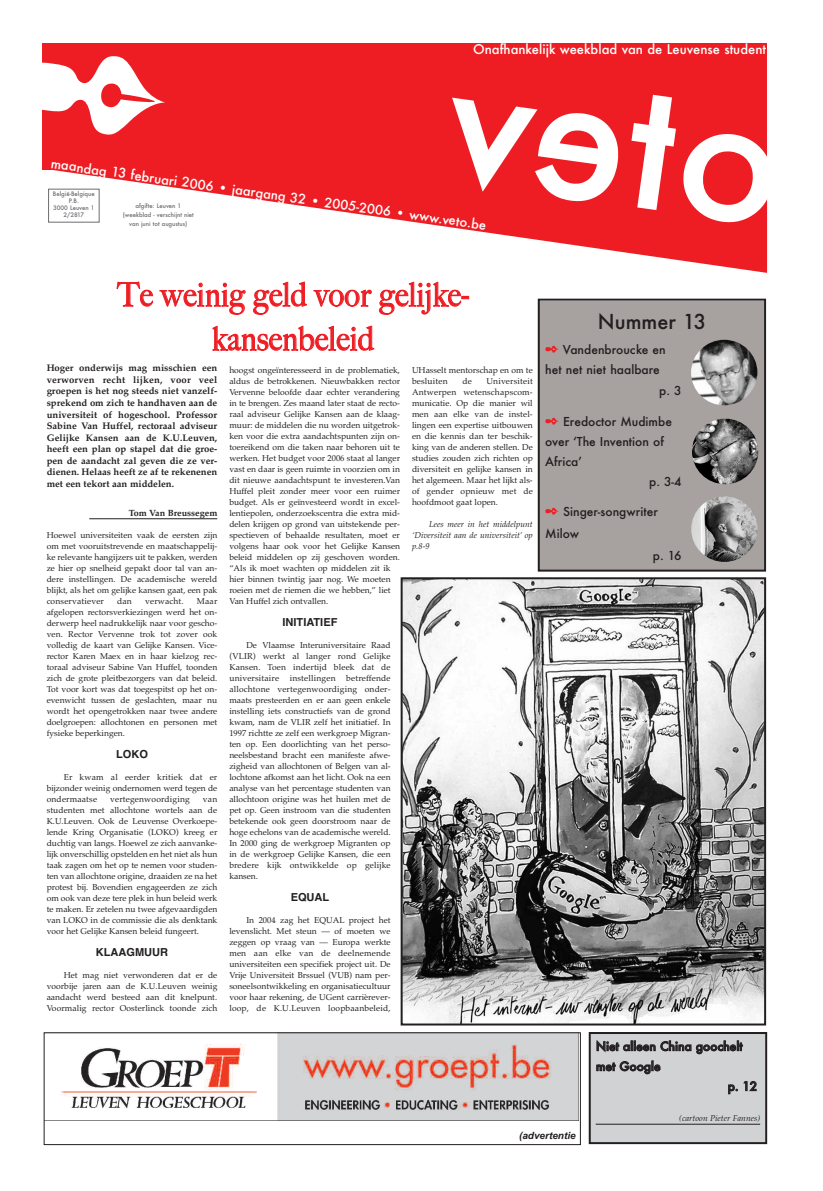
<style>
.page{position:relative;width:823px;height:1191px;background:#fff}
.page>*{position:absolute;margin:0;border:0;box-sizing:border-box;transform-origin:0 0}
.t1{font:500 33px/44px "Big Caslon";letter-spacing:.02em;color:#ee1d23;text-align:center;scale:.9 1}
.t2{font:500 20px "Futura";color:#231f20}
.t3{font:500 13px "Futura";color:#fff}
.t4{font:500 12px "Futura";color:#231f20}
.t5{font:700 11px "Helvetica";color:#231f20}
.t6{font:italic 700 10px "Arial";color:#231f20}
.t7{font:700 9.5px/11.6px "Palatino";color:#231f20;text-align:justify}
.t8{font:700 9px "Palatino";color:#231f20}
.t9{font:8.5px/11px "Palatino";color:#231f20;text-align:justify}
.t10{font:italic 8.5px/11px "Palatino";color:#231f20;text-align:justify}
.t11{font:8.5px "Palatino";letter-spacing:.02em;color:#231f20}
.t12{font:500 6px/7px "Futura";color:#6c6d70;text-align:center}
.s1{color:#ee1d23}
</style>
<div class="page">
<hr style="left:89px;top:518px;width:128px;height:1px;background:#231f20">
<div style="left:43px;top:43px;width:723px;height:126px;background:#ee1d23"></div>
<svg style="left:43px;top:169px;width:723px;height:104px"></svg>
<div style="left:539px;top:301px;width:224px;height:268px;background:#a7a2a0"></div>
<div style="left:537px;top:299px;width:228px;height:272px;border:2px solid #231f20"></div>
<div style="left:48px;top:189px;width:51px;height:33px;border:1px solid #6c6d70"></div>
<img style="left:61px;top:1034px;width:517px;height:86px">
<div style="left:44px;top:1032px;width:536px;height:113px;border:1px solid #231f20"></div>
<img style="left:691px;top:340px;width:66px;height:65px">
<img style="left:692px;top:419px;width:65px;height:65px">
<img style="left:691px;top:496px;width:66px;height:66px">
<img style="left:403px;top:580px;width:359px;height:442px">
<div style="left:400px;top:577px;width:365px;height:448px;border:2px solid #231f20"></div>
<div style="left:590px;top:1034px;width:174px;height:108px;background:#d1d2d4"></div>
<hr style="left:595px;top:1123px;width:164px;height:1px;background:#231f20">
<div style="left:588px;top:1032px;width:178px;height:112px;border:2px solid #231f20"></div>
<svg style="left:439px;top:93px;width:329px;height:135px"></svg>
<svg style="left:42px;top:44px;width:1px;height:98px"></svg>
<h3 class="t3" style="left:473px;top:41px;width:294px">Onafhankelijk weekblad van de Leuvense student</h3>
<h3 class="t3" style="left:52px;top:156px;width:441px;rotate:8deg">maandag 13 februari 2006 • jaargang 32 • 2005-2006 • www.veto.be</h3>
<p class="t12" style="left:53px;top:191px;width:43px">België-Belgique<br>P.B.<br>3000 Leuven 1<br>2/2817</p>
<p class="t12" style="left:123px;top:201px;width:73px;line-height:9px">afgifte: Leuven 1 (weekblad - verschijnt niet van juni tot augustus)</p>
<h1 class="t1" style="left:117px;top:273px;width:392px">Te weinig geld voor gelijke&shy;kansenbeleid</h1>
<p class="t7" style="left:47px;top:362px;width:172px">Hoger onderwijs mag misschien een verworven recht lijken, voor veel groepen is het nog steeds niet vanzelf&shy;sprekend om zich te handhaven aan de universiteit of hogeschool. Professor Sabine Van Huffel, rectoraal adviseur Gelijke Kansen aan de K.U.Leuven, heeft een plan op stapel dat die groe&shy;pen de aandacht zal geven die ze ver&shy;dienen. Helaas heeft ze af te rekenenen met een tekort aan middelen.</p>
<p class="t8" style="left:129px;top:507px;width:90px">Tom Van Breussegem</p>
<p class="t9" style="left:47px;top:529px;width:172px">Hoewel universiteiten vaak de eersten zijn om met vooruitstrevende en maatschappelij&shy;ke relevante hangijzers uit te pakken, werden ze hier op snelheid gepakt door tal van an&shy;dere instellingen. De academische wereld blijkt, als het om gelijke kansen gaat, een pak conservatiever</p>
<p class="t9" style="left:117px;top:595px;width:16px">dan</p>
<p class="t11" style="left:145px;top:596px;width:40px">verwacht.</p>
<p class="t9" style="left:47px;top:595px;width:172px;text-indent:150px">Maar afgelopen rectorsverkiezingen werd het on&shy;derwerp heel nadrukkelijk naar voor gescho&shy;ven. Rector Vervenne trok tot zover ook volledig de kaart van Gelijke Kansen. Vice&shy;rector Karen Maex en in haar kielzog rec&shy;toraal adviseur Sabine Van Huffel, toonden zich de grote pleitbezorgers van dat beleid.<br>Tot voor kort was dat toegespitst op het on&shy;evenwicht tussen de geslachten, maar nu wordt het opengetrokken naar twee andere doelgroepen: allochtonen en personen met fysieke beperkingen.</p>
<p class="t5" style="left:116px;top:747px;width:33px">LOKO</p>
<p class="t9" style="left:47px;top:771px;width:172px;text-indent:17px">Er kwam al eerder kritiek dat er bijzonder weinig ondernomen werd tegen de ondermaatse</p>
<p class="t11" style="left:110px;top:794px;width:81px">vertegenwoordiging</p>
<p class="t9" style="left:47px;top:793px;width:172px;text-indent:156px">van studenten met allochtone wortels aan de K.U.Leuven. Ook de Leuvense Overkoepe&shy;lende Kring Organisatie (LOKO) kreeg er duchtig van langs. Hoewel ze zich aanvanke&shy;lijk onverschillig opstelden en het niet als hun taak zagen om het op te nemen voor studen&shy;ten van allochtone origine, draaiden ze na het protest bij. Bovendien engageerden ze zich om ook van deze tere plek in hun beleid werk te maken. Er zetelen nu twee afgevaardigden van LOKO in de commissie die als denktank voor het Gelijke Kansen beleid fungeert.</p>
<p class="t5" style="left:96px;top:945px;width:74px">KLAAGMUUR</p>
<p class="t9" style="left:47px;top:969px;width:172px;text-indent:17px">Het mag niet verwonderen dat er de voorbije jaren aan de K.U.Leuven weinig aandacht werd besteed aan dit knelpunt.<br>Voormalig rector Oosterlinck toonde zich</p>
<p class="t9" style="left:229px;top:364px;width:172px;text-align:left">hoogst ongeïnteresseerd in de problematiek, aldus de betrokkenen. Nieuwbakken rector Vervenne beloofde daar echter verandering in te brengen. Zes maand later staat de recto&shy;raal adviseur Gelijke Kansen aan de klaag&shy;muur: de middelen die nu worden uitgetrok&shy;ken voor die extra aandachtspunten zijn on&shy;toereikend om die taken naar behoren uit te werken. Het budget voor 2006 staat al langer vast en daar is geen ruimte in voorzien om in dit nieuwe aandachtspunt te investeren.Van Huffel pleit zonder meer voor een ruimer budget. Als er geïnvesteerd wordt in excel&shy;lentiepolen, onderzoekscentra die extra mid&shy;delen krijgen op grond van uitstekende per&shy;spectieven of behaalde resultaten, moet er volgens haar ook voor het Gelijke Kansen beleid middelen op zij geschoven worden. “Als ik moet wachten op middelen zit ik hier binnen twintig jaar nog. We moeten roeien met de riemen die we hebben,” liet Van Huffel zich ontvallen.</p>
<p class="t5" style="left:282px;top:615px;width:56px">INITIATIEF</p>
<p class="t9" style="left:229px;top:639px;width:163px;text-indent:17px">De Vlaamse Interuniversitaire Raad (VLIR) werkt al langer rond Gelijke Kansen. Toen indertijd bleek dat de universitaire</p>
<p class="t9" style="left:229px;top:672px;width:163px;text-indent:117px">betreffende allochtone vertegenwoordiging onder&shy;maats presteerden en er aan geen enkele instelling iets constructiefs van de grond kwam, nam de VLIR zelf het initiatief. In 1997 richtte ze zelf een werkgroep Migran&shy;ten op. Een doorlichting van het perso&shy;neelsbestand bracht een manifeste afwe&shy;zigheid van allochtonen of Belgen van al&shy;lochtone afkomst aan het licht. Ook na een analyse van het percentage studenten van allochtoon origine was het huilen met de pet op. Geen instroom van die studenten betekende ook geen doorstroom naar de hoge echelons van de academische wereld.<br>In 2000 ging de werkgroep Migranten op in de werkgroep Gelijke Kansen, die een bredere kijk ontwikkelde op gelijke kansen.</p>
<p class="t5" style="left:290px;top:890px;width:40px">EQUAL</p>
<p class="t9" style="left:229px;top:914px;width:163px;text-indent:17px">In 2004 zag het EQUAL project het levenslicht. Met steun — of moeten we zeggen op vraag van — Europa werkte men aan elke van de deelnemende universiteiten een specifiek project uit. De Vrije Universiteit Brssuel (VUB) nam per&shy;soneelsontwikkeling en organisatiecultuur voor haar rekening, de UGent carrièrever&shy;loop, de K.U.Leuven loopbaanbeleid,</p>
<p class="t11" style="left:289px;top:673px;width:47px">instellingen</p>
<p class="t9" style="left:412px;top:364px;width:122px">UHasselt mentorschap en om te besluiten</p>
<p class="t9" style="left:462px;top:375px;width:11px">de</p>
<p class="t9" style="left:412px;top:375px;width:122px;text-indent:74px">Universiteit Antwerpen wetenschapscom&shy;municatie. Op die manier wil men aan elke van de instel&shy;lingen een expertise uitbouwen en die kennis dan ter beschik&shy;king van de anderen stellen. De studies zouden zich richten op diversiteit en gelijke kansen in het algemeen. Maar het lijkt als&shy;of gender opnieuw met de hoofdmoot gaat lopen.</p>
<p class="t10" style="left:412px;top:518px;width:122px;text-indent:17px">Lees meer in het middelpunt ‘Diversiteit aan de universiteit’ op p.8-9</p>
<h2 class="t2" style="left:597px;top:310px;width:110px">Nummer 13</h2>
<h3 class="t4" style="left:545px;top:343px;width:122px"><span class="s1">✒</span> Vandenbroucke en</h3>
<h3 class="t4" style="left:545px;top:363px;width:116px">het net niet haalbare</h3>
<h3 class="t4" style="left:659px;top:383px;width:24px">p. 3</h3>
<h3 class="t4" style="left:545px;top:414px;width:128px"><span class="s1">✒</span> Eredoctor Mudimbe</h3>
<h3 class="t4" style="left:545px;top:434px;width:120px">over ‘The Invention of</h3>
<h3 class="t4" style="left:545px;top:454px;width:38px">Africa’</h3>
<h3 class="t4" style="left:648px;top:474px;width:34px">p. 3-4</h3>
<h3 class="t4" style="left:545px;top:504px;width:114px"><span class="s1">✒</span> Singer-songwriter</h3>
<h3 class="t4" style="left:545px;top:526px;width:35px">Milow</h3>
<h3 class="t4" style="left:652px;top:548px;width:30px">p. 16</h3>
<h3 class="t4" style="left:595px;top:1039px;width:148px">Niet alleen China goochelt</h3>
<h3 class="t4" style="left:595px;top:1059px;width:66px">met Google</h3>
<h3 class="t4" style="left:727px;top:1079px;width:31px">p. 12</h3>
<p class="t10" style="left:678px;top:1112px;width:82px">(cartoon Pieter Fannes)</p>
<p class="t6" style="left:518px;top:1130px;width:58px">(advertentie</p>
</div>
